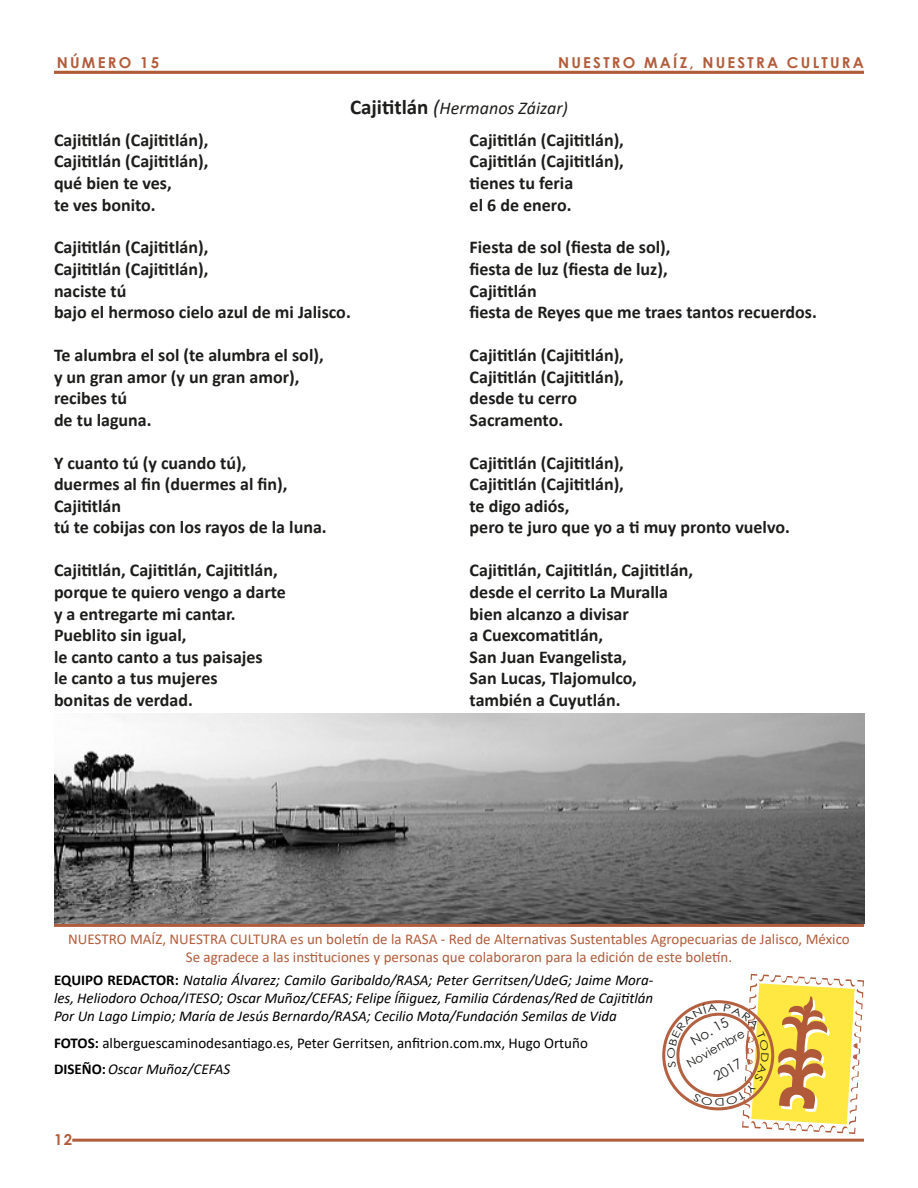
<style>
.page{position:relative;width:918px;height:1188px;background:#fff}
.page>*{position:absolute;margin:0;border:0;box-sizing:border-box;transform-origin:0 0}
.t1{font:700 18px/21.6px "Calibri";color:#1d1d1b}
.t2{font:italic 15px/18px "Calibri";color:#000;text-align:justify}
.t3{font:15px/18px "Calibri";color:#b15d3c;text-align:center}
.t4{font:15px/26.5px "Calibri";color:#000}
.t5{font:700 15px "Century Gothic";letter-spacing:.15em;color:#b15d3c}
.t6{font:13.5px "Century Gothic";color:#1d1d1b}
.t7{font:12px "Century Gothic";color:#1d1d1b}
.s1{font-size:21px}
.s2{font-weight:400;font-style:italic;font-size:21px}
.s3{font-weight:400;font-style:italic}
.s4{font-weight:700;font-style:normal}
.s5{font-weight:700}
.s6{font-style:italic}
</style>
<div class="page">
<hr style="left:54px;top:71px;width:810px;height:3px;background:#b15d3c">
<hr style="left:72px;top:1139px;width:792px;height:3px;background:#b15d3c">
<hr style="left:54px;top:924px;width:810px;height:3px;background:#b15d3c">
<img style="left:54px;top:714px;width:810px;height:210px">
<svg style="left:667px;top:974px;width:197px;height:160px"></svg>
<p class="t5" style="left:57px;top:52px;width:104px">NÚMERO 15</p>
<p class="t5" style="left:558px;top:52px;width:307px">NUESTRO MAÍZ, NUESTRA CULTURA</p>
<p class="t1" style="left:470px;top:91px;width:156px;line-height:32.1px;text-indent:-119px"><span class="s1">Cajititlán</span> <span class="s2">(</span><span class="s3">Hermanos Záizar)<br></span>Cajititlán (Cajititlán),</p>
<p class="t1" style="left:470px;top:150px;width:156px">Cajititlán (Cajititlán), tienes tu feria<br>el 6 de enero.</p>
<p class="t1" style="left:470px;top:236px;width:349px">Fiesta de sol (fiesta de sol),<br>fiesta de luz (fiesta de luz),<br>Cajititlán<br>fiesta de Reyes que me traes tantos recuerdos.</p>
<p class="t1" style="left:470px;top:344px;width:156px">Cajititlán (Cajititlán),<br>Cajititlán (Cajititlán), desde tu cerro<br>Sacramento.</p>
<p class="t1" style="left:470px;top:452px;width:322px">Cajititlán (Cajititlán),<br>Cajititlán (Cajititlán),<br>te digo adiós,<br>pero te juro que yo a ti muy pronto vuelvo.</p>
<p class="t1" style="left:470px;top:559px;width:225px">Cajititlán, Cajititlán, Cajititlán, desde el cerrito La Muralla bien alcanzo a divisar<br>a Cuexcomatitlán,<br>San Juan Evangelista,<br>San Lucas, Tlajomulco, también a Cuyutlán.</p>
<p class="t1" style="left:54px;top:129px;width:156px">Cajititlán (Cajititlán),<br>Cajititlán (Cajititlán), qué bien te ves,<br>te ves bonito.</p>
<p class="t1" style="left:54px;top:236px;width:298px">Cajititlán (Cajititlán),<br>Cajititlán (Cajititlán),<br>naciste tú<br>bajo el hermoso cielo azul de mi Jalisco.</p>
<p class="t1" style="left:54px;top:344px;width:271px">Te alumbra el sol (te alumbra el sol), y un gran amor (y un gran amor), recibes tú<br>de tu laguna.</p>
<p class="t1" style="left:54px;top:452px;width:274px">Y cuanto tú (y cuando tú),<br>duermes al fin (duermes al fin),<br>Cajititlán<br>tú te cobijas con los rayos de la luna.</p>
<p class="t1" style="left:54px;top:559px;width:233px">Cajititlán, Cajititlán, Cajititlán, porque te quiero vengo a darte y a entregarte mi cantar.<br>Pueblito sin igual,<br>le canto canto a tus paisajes<br>le canto a tus mujeres<br>bonitas de verdad.</p>
<p class="t3" style="left:68px;top:929px;width:783px">NUESTRO MAÍZ, NUESTRA CULTURA es un boletín de la RASA - Red de Alternativas Sustentables Agropecuarias de Jalisco, México<br>Se agradece a las instituciones y personas que colaboraron para la edición de este boletín.</p>
<p class="t2" style="left:54px;top:970px;width:601px"><span class="s4">EQUIPO REDACTOR:</span> Natalia Álvarez; Camilo Garibaldo/RASA; Peter Gerritsen/UdeG; Jaime Mora&shy;les, Heliodoro Ochoa/ITESO; Oscar Muñoz/CEFAS; Felipe Íñiguez, Familia Cárdenas/Red de Cajititlán Por Un Lago Limpio; María de Jesús Bernardo/RASA; Cecilio Mota/Fundación Semilas de Vida</p>
<p class="t4" style="left:54px;top:1029px;width:535px"><span class="s5">FOTOS:</span> alberguescaminodesantiago.es, Peter Gerritsen, anfitrion.com.mx, Hugo Ortuño<br><span class="s5">DISEÑO:</span><span class="s6">Oscar Muñoz/CEFAS</span></p>
<p class="t6" style="left:687px;top:1033px;width:43px;rotate:-30deg">No. 15</p>
<p class="t6" style="left:710px;top:1069px;width:31px;rotate:-30deg">2017</p>
<p class="t7" style="left:684px;top:1057px;width:66px;rotate:-30deg">Noviembre</p>
<p class="t5" style="left:54px;top:1128px;width:20px">12</p>
</div>
